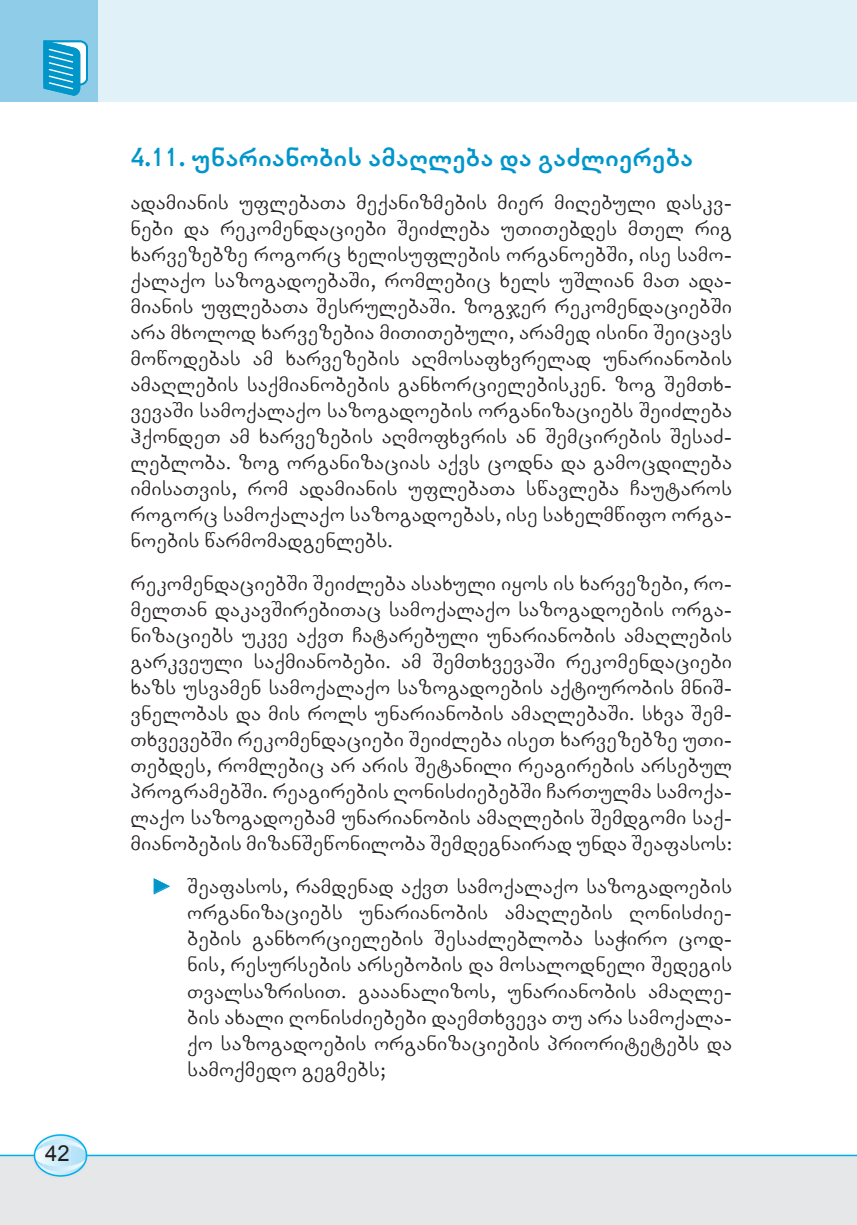
<style>
.page{position:relative;width:857px;height:1225px;background:#fff}
.page>*{position:absolute;margin:0;border:0;box-sizing:border-box;transform-origin:0 0}
.qvetavi{font:700 26px "Kolhety";color:#0096ca}
.t1{font:22px "Arial";color:#231f20}
.t2{font:21px/26px "Kolhety Normal";color:#231f20;text-align:justify}
.s1{font-family:"Times New Roman";color:#0096ca}
</style>
<div class="page">
<div style="left:98px;top:0;width:758px;height:101px;background:#e1f1f8"></div>
<div style="left:0;top:0;width:98px;height:101px;background:#8ecce7"></div>
<svg style="left:43px;top:40px;width:45px;height:55px"></svg>
<img style="left:0;top:1134px;width:856px;height:91px">
<svg style="left:154px;top:878px;width:16px;height:16px"></svg>
<p class="t1" style="left:45px;top:1139px;width:26px">42</p>
<p class="qvetavi" style="left:130px;top:145px;width:564px">4.11. UNARIANOBIS AMARLEBA DA GAZLIEREBA</p>
<p class="t2" style="left:130px;top:191px;width:602px">ADAMIANIS UFLEBATA MEQANIZMEBIS MIER MIREBULI DASKV-NEBI DA REKOMENDACIEBI SEIZLEBA UTITEBDES MTEL RIG XARVEZEBZE ROGORC XELISUFLEBIS ORGANOEBSI, ISE SAMO-QALAQO SAZOGADOEBASI, ROMLEBIC XELS USLIAN MAT ADA-MIANIS UFLEBATA SESRULEBASI. ZOGJER REKOMENDACIEBSI ARA MXOLOD XARVEZEBIA MITITEBULI, ARAMED ISINI SEICAVS MOWODEBAS AM XARVEZEBIS ARMOSAFXVRELAD UNARIANOBIS AMARLEBIS SAQMIANOBEBIS GANXORCIELEBISKEN. ZOG SEMTX-VEVASI SAMOQALAQO SAZOGADOEBIS ORGANIZACIEBS SEIZLEBA HQONDET AM XARVEZEBIS ARMOFXVRIS AN SEMCIREBIS SESAZ-LEBLOBA. ZOG ORGANIZACIAS AQVS CODNA DA GAMOCDILEBA IMISATVIS, ROM ADAMIANIS UFLEBATA SWAVLEBA CAUTAROS ROGORC SAMOQALAQO SAZOGADOEBAS, ISE SAXELMWIFO ORGA-NOEBIS WARMOMADGENLEBS.</p>
<p class="t2" style="left:130px;top:572px;width:602px">REKOMENDACIEBSI SEIZLEBA ASAXULI IYOS IS XARVEZEBI, RO-MELTAN DAKAVSIREBITAC SAMOQALAQO SAZOGADOEBIS ORGA-NIZACIEBS UKVE AQVT CATAREBULI UNARIANOBIS AMARLEBIS GARKVEULI SAQMIANOBEBI. AM SEMTXVEVASI REKOMENDACIEBI XAZS USVAMEN SAMOQALAQO SAZOGADOEBIS AQTIUROBIS MNIS-VNELOBAS DA MIS ROLS UNARIANOBIS AMARLEBASI. SXVA SEM-TXVEVEBSI REKOMENDACIEBI SEIZLEBA ISET XARVEZEBZE UTI-TEBDES, ROMLEBIC AR ARIS SETANILI REAGIREBIS ARSEBUL PROGRAMEBSI. REAGIREBIS RONISZIEBEBSI CARTULMA SAMOQA-LAQO SAZOGADOEBAM UNARIANOBIS AMARLEBIS SEMDGOMI SAQ-MIANOBEBIS MIZANSEWONILOBA SEMDEGNAIRAD UNDA SEAFASOS:</p>
<p class="t2" style="left:187px;top:875px;width:546px;text-indent:-36px"><span class="s1">►</span> SEAFASOS, RAMDENAD AQVT SAMOQALAQO SAZOGADOEBIS ORGANIZACIEBS UNARIANOBIS AMARLEBIS RONISZIE-BEBIS GANXORCIELEBIS SESAZLEBLOBA SAWIRO COD-NIS, RESURSEBIS ARSEBOBIS DA MOSALODNELI SEDEGIS TVALSAZRISIT. GAAANALIZOS, UNARIANOBIS AMARLE-BIS AXALI RONISZIEBEBI DAEMTXVEVA TU ARA SAMOQALA-QO SAZOGADOEBIS ORGANIZACIEBIS PRIORITETEBS DA SAMOQMEDO GEGMEBS;</p>
</div>
